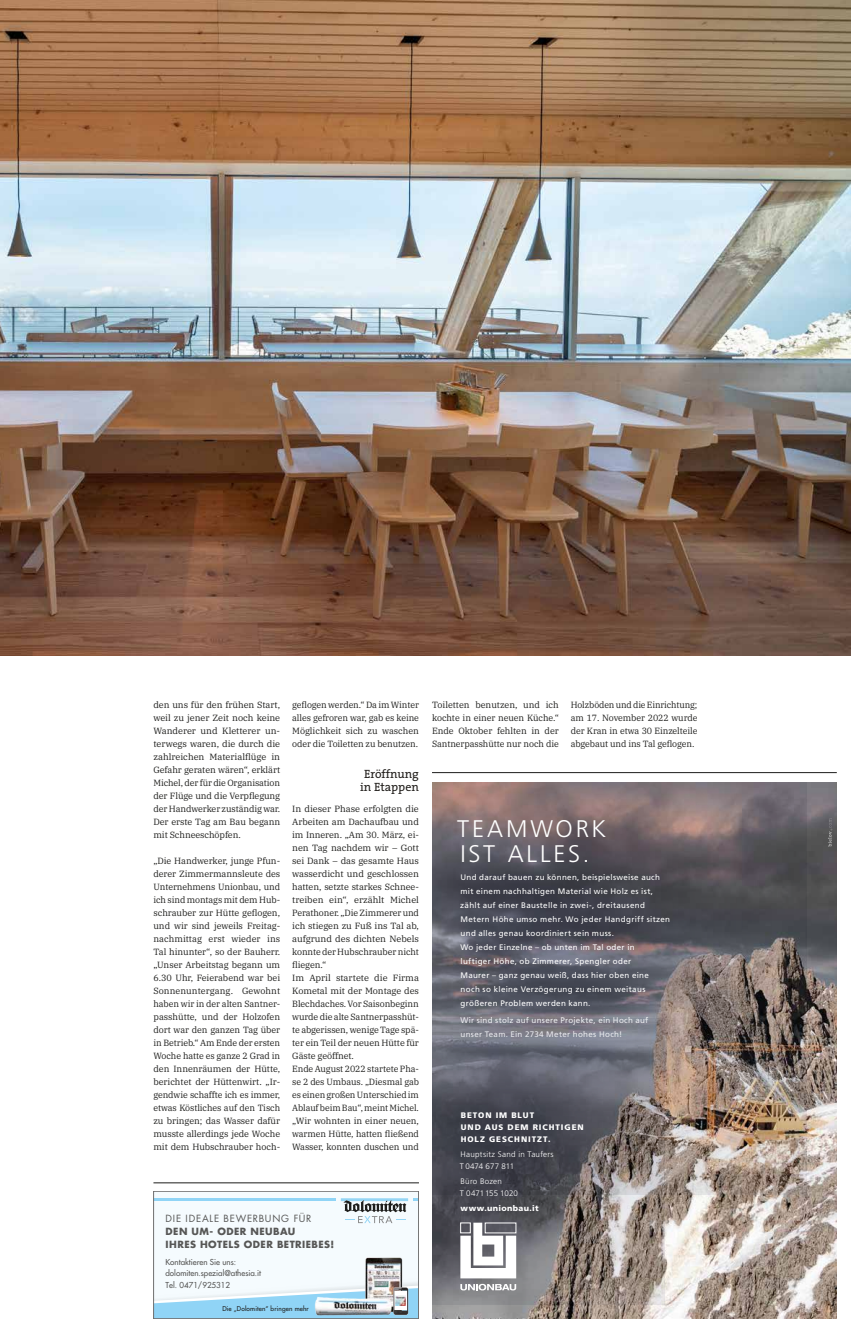
<style>
.page{position:relative;width:851px;height:1333px;background:#fff}
.page>*{position:absolute;margin:0;border:0;box-sizing:border-box;transform-origin:0 0}
.t1{font:300 24px/25px "Frutiger";letter-spacing:.12em;color:#fff}
.t2{font:12px/13.5px "The Serif";color:#201d1a;text-align:center}
.t3{font:700 9.7px/13.2px "Futura";letter-spacing:.05em;color:#575756}
.t4{font:9.7px "Futura";letter-spacing:.08em;color:#575756}
.t5{font:9px/13px "IBM Plex Serif";letter-spacing:-.01em;color:#1d1d1b;text-align:justify}
.t6{font:8px/14px "Frutiger";letter-spacing:.04em;color:#fff}
.t7{font:500 8px/11.2px "Futura";color:#575756}
.t8{font:300 8px/12px "Frutiger";letter-spacing:.03em;color:#fff}
.t9{font:900 8px/12px "Frutiger";letter-spacing:.12em;color:#fff}
.t10{font:900 8px "Frutiger";letter-spacing:.045em;color:#fff}
.t11{font:500 6.5px "Futura";letter-spacing:.02em;color:#1d1d1b}
</style>
<div class="page">
<img style="left:0;top:0;width:850px;height:655px">
<hr style="left:153px;top:1182px;width:266px;height:1px;background:#1d1d1b">
<hr style="left:432px;top:772px;width:404px;height:1px;background:#1d1d1b">
<img style="left:432px;top:782px;width:404px;height:536px">
<svg style="left:827px;top:818px;width:5px;height:28px"></svg>
<img style="left:432px;top:782px;width:375px;height:412px">
<svg style="left:432px;top:1018px;width:232px;height:286px;background:#6a686c"></svg>
<svg style="left:460px;top:1222px;width:56px;height:68px"></svg>
<div style="left:153px;top:1191px;width:265px;height:127px;background:#f5fbfe"></div>
<img style="left:365px;top:1257px;width:38px;height:16px">
<svg style="left:155px;top:1273px;width:261px;height:43px"></svg>
<img style="left:392px;top:1286px;width:17px;height:28px">
<hr style="left:153px;top:1198px;width:182px;height:2px;background:#90d4f6">
<svg style="left:341px;top:1198px;width:75px;height:24px"></svg>
<div style="left:153px;top:1191px;width:265px;height:127px;border:1px solid #706f6f"></div>
<p class="t5" style="left:153px;top:697px;width:128px">den uns für den frühen Start, weil zu jener Zeit noch keine Wanderer und Kletterer un&shy;terwegs waren, die durch die zahlreichen Materialflüge in Gefahr geraten wären“, erklärt Michel, der für die Organisation der Flüge und die Verpflegung der Handwerker zuständig war.<br>Der erste Tag am Bau begann mit Schneeschöpfen.</p>
<p class="t5" style="left:153px;top:853px;width:128px;text-align:left">„Die Handwerker, junge Pfun&shy;derer Zimmermannsleute des<br>Unternehmens Unionbau, und ich sind montags mit dem Hub&shy;schrauber zur Hütte geflogen, und wir sind jeweils Freitag&shy;nachmittag erst wieder ins<br>Tal hinunter“, so der Bauherr. „Unser Arbeitstag begann um<br>6.30 Uhr, Feierabend war bei<br>Sonnenuntergang. Gewohnt haben wir in der alten Santner&shy;passhütte, und der Holzofen dort war den ganzen Tag über in Betrieb.“ Am Ende der ersten<br>Woche hatte es ganze 2 Grad in den Innenräumen der Hütte, berichtet der Hüttenwirt. „Ir&shy;gendwie schaffte ich es immer, etwas Köstliches auf den Tisch zu bringen; das Wasser dafür musste allerdings jede Woche mit dem Hubschrauber hoch-</p>
<p class="t5" style="left:292px;top:697px;width:128px">geflogen werden.“ Da im Winter alles gefroren war, gab es keine Möglichkeit sich zu waschen oder die Toiletten zu benutzen.</p>
<h2 class="t2" style="left:360px;top:766px;width:60px">Eröffnung in Etappen</h2>
<p class="t5" style="left:292px;top:801px;width:128px;text-align:left">In dieser Phase erfolgten die<br>Arbeiten am Dachaufbau und im Inneren. „Am 30. März, ei&shy;nen Tag nachdem wir – Gott sei Dank – das gesamte Haus wasserdicht und geschlossen hatten, setzte starkes Schnee&shy;treiben ein“, erzählt Michel<br>Perathoner. „Die Zimmerer und ich stiegen zu Fuß ins Tal ab, aufgrund des dichten Nebels konnte der Hubschrauber nicht fliegen.“<br>Im April startete die Firma<br>Kometal mit der Montage des<br>Blechdaches. Vor Saisonbeginn wurde die alte Santnerpasshüt&shy;te abgerissen, wenige Tage spä&shy;ter ein Teil der neuen Hütte für<br>Gäste geöffnet.<br>Ende August 2022 startete Pha&shy;se 2 des Umbaus. „Diesmal gab es einen großen Unterschied im<br>Ablauf beim Bau“, meint Michel. „Wir wohnten in einer neuen, warmen Hütte, hatten fließend<br>Wasser, konnten duschen und</p>
<p class="t4" style="left:165px;top:1211px;width:147px">DIE IDEALE BEWERBUNG FÜR</p>
<p class="t3" style="left:165px;top:1224px;width:170px">DEN UM- ODER NEUBAU<br>IHRES HOTELS ODER BETRIEBES!</p>
<p class="t7" style="left:165px;top:1256px;width:97px">Kontaktieren Sie uns: dolomiten.spezial@athesia.it<br>Tel. 0471/925312</p>
<p class="t11" style="left:222px;top:1304px;width:88px">Die „Dolomiten“ bringen mehr</p>
<p class="t5" style="left:432px;top:697px;width:128px">Toiletten benutzen, und ich kochte in einer neuen Küche.“ Ende Oktober fehlten in der Santnerpasshütte nur noch die</p>
<p class="t5" style="left:570px;top:697px;width:128px">Holzböden und die Einrichtung; am 17. November 2022 wurde der Kran in etwa 30 Einzelteile abgebaut und ins Tal geflogen.</p>
<h1 class="t1" style="left:457px;top:816px;width:150px">TEAMWORK<br>IST ALLES.</h1>
<p class="t6" style="left:460px;top:869px;width:211px">Und darauf bauen zu können, beispielsweise auch mit einem nachhaltigen Material wie Holz es ist, zählt auf einer Baustelle in zwei-, dreitausend Metern Höhe umso mehr. Wo jeder Handgriff sitzen und alles genau koordiniert sein muss.<br>Wo jeder Einzelne – ob unten im Tal oder in<br>luftiger Höhe, ob Zimmerer, Spengler oder<br>Maurer – ganz genau weiß, dass hier oben eine<br>noch so kleine Verzögerung zu einem weitaus größeren Problem werden kann.</p>
<p class="t6" style="left:460px;top:1013px;width:189px">Wir sind stolz auf unsere Projekte, ein Hoch auf unser Team. Ein 2734 Meter hohes Hoch!</p>
<p class="t9" style="left:460px;top:1108px;width:125px">BETON IM BLUT<br>UND AUS DEM RICHTIGEN<br>HOLZ GESCHNITZT.</p>
<p class="t8" style="left:459px;top:1148px;width:95px">Hauptsitz Sand in Taufers<br>T 0474 677 811</p>
<p class="t8" style="left:459px;top:1175px;width:60px">Büro Bozen<br>T 0471155 1020</p>
<p class="t10" style="left:460px;top:1203px;width:80px">www.unionbau.it</p>
</div>
